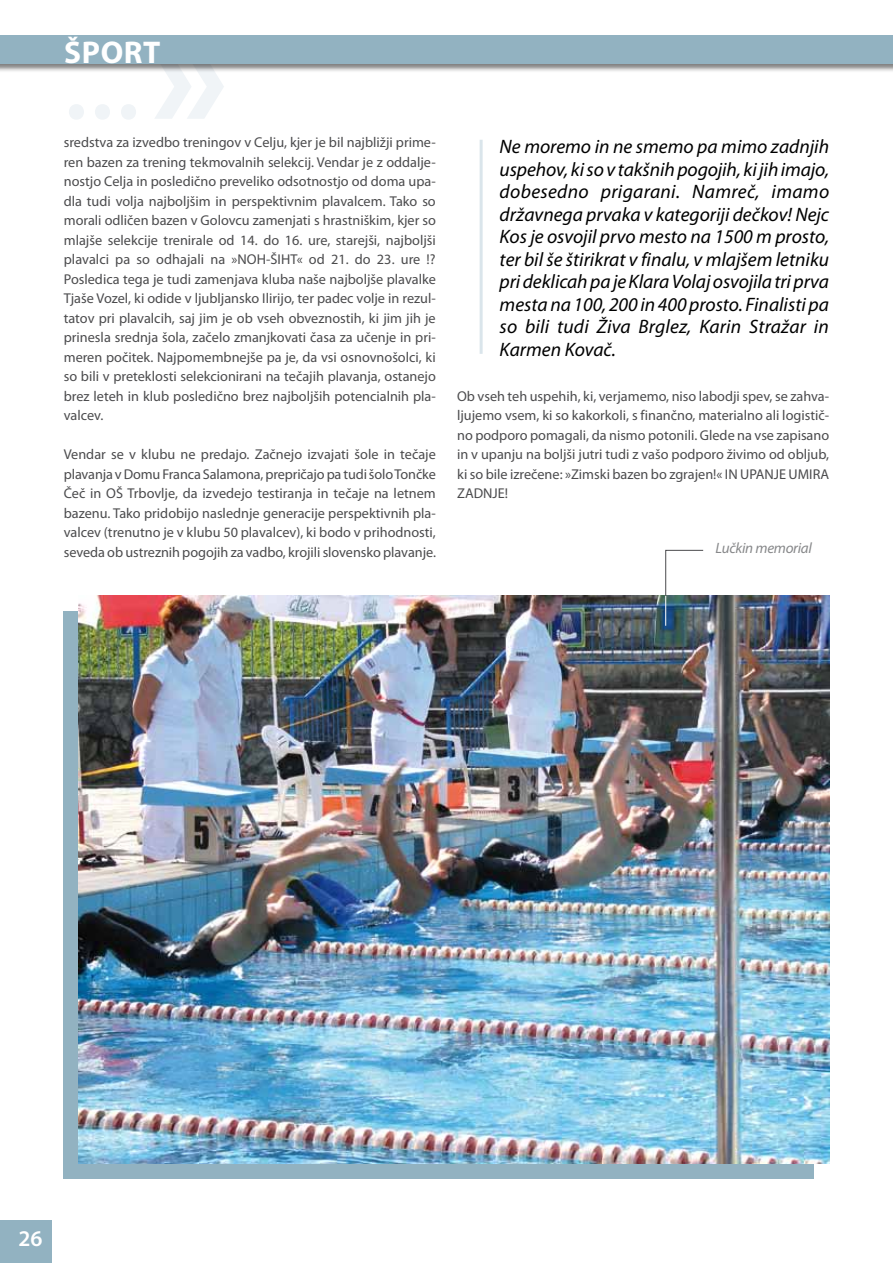
<style>
.page{position:relative;width:893px;height:1263px;background:#fff}
.page>*{position:absolute;margin:0;border:0;box-sizing:border-box;transform-origin:0 0}
.t1{font:700 31.5px "Myriad Pro";color:#fff}
.t2{font:600 22.5px "Myriad Pro";color:#fff}
.t3{font:italic 19.5px/22.5px "Myriad Pro";letter-spacing:.01em;color:#000;text-align:justify}
.t4{font:italic 15px "Myriad Pro";letter-spacing:-.02em;color:#87888a}
.t5{font:14.25px/19.5px "Myriad Pro";color:#4b4b4d;text-align:justify}
</style>
<div class="page">
<div style="left:64px;top:611px;width:750px;height:567px;background:#92b2c1"></div>
<svg style="left:69px;top:73px;width:155px;height:46px"></svg>
<div style="left:0;top:35px;width:893px;height:38px;background:#000;opacity:.5"></div>
<div style="left:0;top:35px;width:893px;height:29px;background:#92b2c1"></div>
<div style="left:0;top:1220px;width:51px;height:43px;background:#92b2c1"></div>
<img style="left:79px;top:596px;width:750px;height:567px">
<hr style="left:480px;top:140px;width:3px;height:214px;background:#dae5eb">
<svg style="left:665px;top:550px;width:39px;height:47px"></svg>
<hr style="left:665px;top:596px;width:1px;height:30px;background:#fff">
<h1 class="t1" style="left:64px;top:32px;width:57px">ŠPORT</h1>
<p class="t5" style="left:64px;top:132px;width:374px">sredstva za izvedbo treningov v Celju, kjer je bil najbližji prime&shy;ren bazen za trening tekmovalnih selekcij. Vendar je z oddalje&shy;nostjo Celja in posledično preveliko odsotnostjo od doma upa&shy;dla tudi volja najboljšim in perspektivnim plavalcem. Tako so morali odličen bazen v Golovcu zamenjati s hrastniškim, kjer so mlajše selekcije trenirale od 14. do 16. ure, starejši, najboljši plavalci pa so odhajali na »NOH-ŠIHT« od 21. do 23. ure !?<br>Posledica tega je tudi zamenjava kluba naše najboljše plavalke Tjaše Vozel, ki odide v ljubljansko Ilirijo, ter padec volje in rezul&shy;tatov pri plavalcih, saj jim je ob vseh obveznostih, ki jim jih je prinesla srednja šola, začelo zmanjkovati časa za učenje in pri&shy;meren počitek. Najpomembnejše pa je, da vsi osnovnošolci, ki so bili v preteklosti selekcionirani na tečajih plavanja, ostanejo brez leteh in klub posledično brez najboljših potencialnih pla&shy;valcev.</p>
<p class="t5" style="left:64px;top:444px;width:374px">Vendar se v klubu ne predajo. Začnejo izvajati šole in tečaje plavanja v Domu Franca Salamona, prepričajo pa tudi šolo Tončke Čeč in OŠ Trbovlje, da izvedejo testiranja in tečaje na letnem bazenu. Tako pridobijo naslednje generacije perspektivnih pla&shy;valcev (trenutno je v klubu 50 plavalcev), ki bodo v prihodnosti, seveda ob ustreznih pogojih za vadbo, krojili slovensko plavanje.</p>
<p class="t3" style="left:500px;top:135px;width:331px">Ne moremo in ne smemo pa mimo zadnjih uspehov, ki so v takšnih pogojih, ki jih imajo, dobesedno prigarani. Namreč, imamo državnega prvaka v kategoriji dečkov! Nejc Kos je osvojil prvo mesto na 1500 m prosto, ter bil še štirikrat v finalu, v mlajšem letniku pri deklicah pa je Klara Volaj osvojila tri prva mesta na 100, 200 in 400 prosto. Finalisti pa so bili tudi Živa Brglez, Karin Stražar in Karmen Kovač.</p>
<p class="t5" style="left:457px;top:386px;width:374px">Ob vseh teh uspehih, ki, verjamemo, niso labodji spev, se zahva&shy;ljujemo vsem, ki so kakorkoli, s finančno, materialno ali logistič&shy;no podporo pomagali, da nismo potonili. Glede na vse zapisano in v upanju na boljši jutri tudi z vašo podporo živimo od obljub, ki so bile izrečene: »Zimski bazen bo zgrajen!« IN UPANJE UMIRA ZADNJE!</p>
<p class="t4" style="left:716px;top:539px;width:98px">Lučkin memorial</p>
<h2 class="t2" style="left:18px;top:1224px;width:26px">26</h2>
</div>
